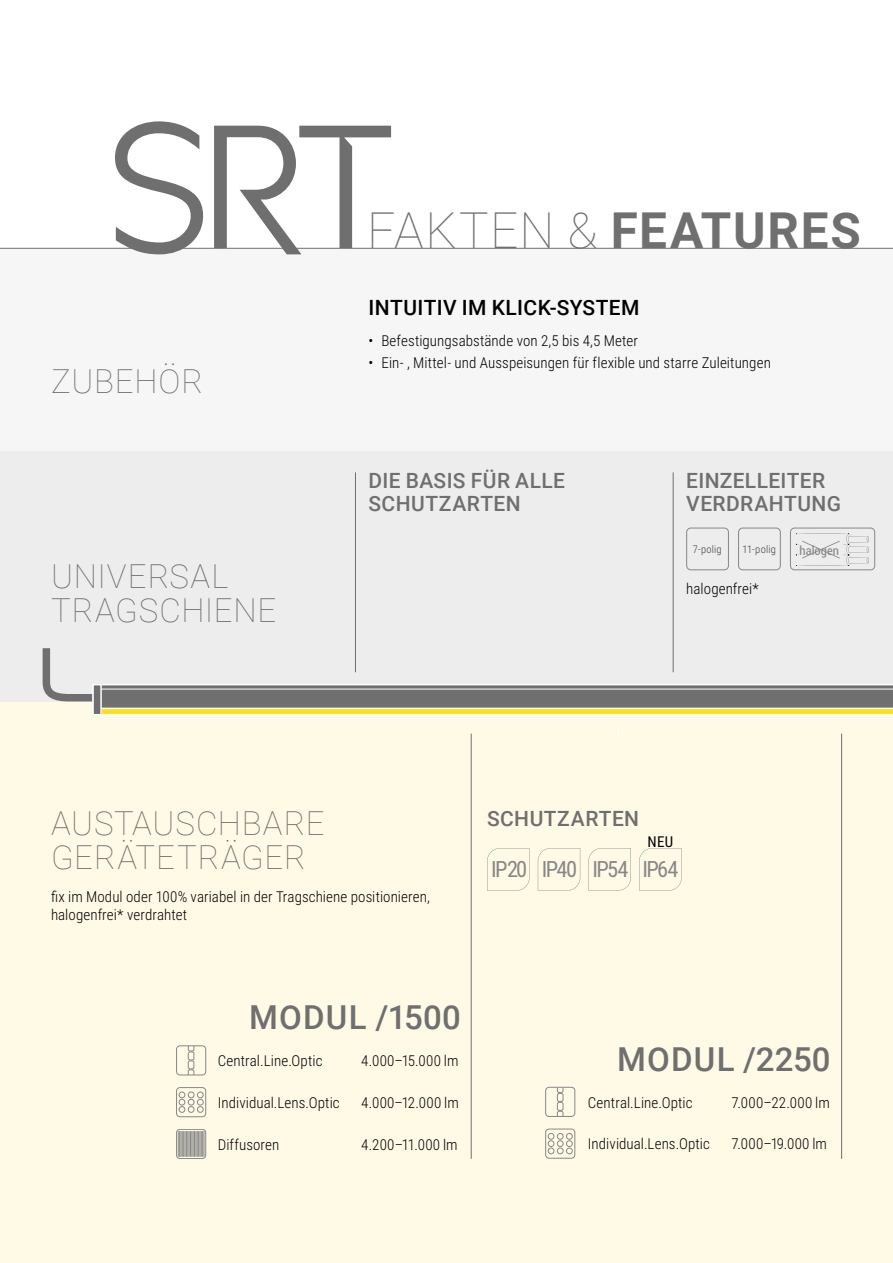
<style>
.page{position:relative;width:893px;height:1263px;background:#fff}
.page>*{position:absolute;margin:0;border:0;box-sizing:border-box;transform-origin:0 0}
.t1{font:700 49.5px "Roboto";letter-spacing:.03em;color:#706f6f}
.t2{font:100 33px/34.5px "Roboto";letter-spacing:.025em;color:#706f6f}
.t3{font:500 33px "Roboto";letter-spacing:.035em;color:#706f6f}
.t4{font:22.5px "Roboto Condensed";letter-spacing:-.065em;color:#878787}
.t5{font:500 21px/22.5px "Roboto";letter-spacing:.02em;color:#706f6f}
.t6{font:500 21px "Roboto";letter-spacing:.015em;color:#000}
.t7{font:300 15px/18px "Roboto Condensed";letter-spacing:.005em;color:#000}
.t8{font:15px "Roboto Condensed";color:#000}
.t9{font:condensed 12.6px "Roboto";color:#878787}
.t10{font:300 10.5px "Roboto Condensed";letter-spacing:.02em;color:#3c3c3b}
.s1{font-weight:100}
</style>
<div class="page">
<div style="left:0;top:702px;width:893px;height:561px;background:#fffae6"></div>
<div style="left:0;top:249px;width:893px;height:212px;background:#f6f6f6"></div>
<div style="left:0;top:451px;width:893px;height:251px;background:#ededed"></div>
<svg style="left:115px;top:121px;width:88px;height:133px"></svg>
<svg style="left:214px;top:126px;width:177px;height:128px"></svg>
<hr style="left:0;top:248px;width:893px;height:1px;background:#706f6f">
<svg style="left:42px;top:641px;width:851px;height:74px"></svg>
<div style="left:93px;top:685px;width:8px;height:30px;background:#706f6f"></div>
<div style="left:92px;top:684px;width:10px;height:31px;border:2px solid #fff"></div>
<hr style="left:355px;top:472px;width:1px;height:200px;background:#706f6f">
<hr style="left:673px;top:472px;width:1px;height:200px;background:#706f6f">
<hr style="left:471px;top:733px;width:1px;height:426px;background:#706f6f">
<hr style="left:841px;top:733px;width:1px;height:426px;background:#706f6f">
<svg style="left:588px;top:848px;width:43px;height:43px"></svg>
<svg style="left:639px;top:848px;width:43px;height:43px"></svg>
<svg style="left:538px;top:848px;width:42px;height:43px"></svg>
<svg style="left:487px;top:848px;width:43px;height:43px"></svg>
<svg style="left:617px;top:728px;width:2px;height:6px"></svg>
<div style="left:176px;top:1045px;width:30px;height:30px;border:1px solid #878787;border-radius:3px"></div>
<div style="left:188px;top:1052px;width:6px;height:8px;border:1px solid #878787;border-radius:2px"></div>
<svg style="left:188px;top:1046px;width:6px;height:5px"></svg>
<div style="left:188px;top:1061px;width:6px;height:8px;border:1px solid #878787;border-radius:2px"></div>
<svg style="left:188px;top:1070px;width:6px;height:5px"></svg>
<div style="left:176px;top:1087px;width:30px;height:30px;border:1px solid #878787;border-radius:3px"></div>
<svg style="left:179px;top:1092px;width:24px;height:20px"></svg>
<svg style="left:178px;top:1131px;width:26px;height:26px"></svg>
<div style="left:176px;top:1129px;width:30px;height:30px;border:1px solid #878787;border-radius:3px"></div>
<div style="left:545px;top:1087px;width:30px;height:30px;border:1px solid #878787;border-radius:3px"></div>
<div style="left:557px;top:1093px;width:6px;height:8px;border:1px solid #878787;border-radius:2px"></div>
<svg style="left:557px;top:1087px;width:6px;height:6px"></svg>
<div style="left:557px;top:1102px;width:6px;height:8px;border:1px solid #878787;border-radius:2px"></div>
<svg style="left:557px;top:1111px;width:6px;height:5px"></svg>
<div style="left:545px;top:1129px;width:30px;height:29px;border:1px solid #878787;border-radius:3px"></div>
<div style="left:566px;top:1140px;width:6px;height:7px;border:1px solid #878787;border-radius:50%"></div>
<div style="left:557px;top:1140px;width:6px;height:7px;border:1px solid #878787;border-radius:50%"></div>
<svg style="left:548px;top:1133px;width:24px;height:6px"></svg>
<div style="left:548px;top:1140px;width:6px;height:7px;border:1px solid #878787;border-radius:50%"></div>
<svg style="left:548px;top:1148px;width:24px;height:6px"></svg>
<div style="left:738px;top:528px;width:43px;height:42px;border:1px solid #878787;border-radius:4px"></div>
<div style="left:686px;top:528px;width:43px;height:42px;border:1px solid #878787;border-radius:4px"></div>
<svg style="left:796px;top:533px;width:73px;height:33px"></svg>
<div style="left:790px;top:528px;width:85px;height:42px;border:1px solid #878787;border-radius:4px"></div>
<h2 class="t2" style="left:51px;top:363px;width:154px">ZUBEHÖR</h2>
<h2 class="t2" style="left:51px;top:557px;width:227px">UNIVERSAL<br>TRAGSCHIENE</h2>
<h1 class="t1" style="left:367px;top:196px;width:495px"><span class="s1">FAKTEN &amp;</span> FEATURES</h1>
<h3 class="t6" style="left:369px;top:293px;width:272px">INTUITIV IM KLICK-SYSTEM</h3>
<p class="t7" style="left:369px;top:331px;width:271px">• Befestigungsabstände von 2,5 bis 4,5 Meter</p>
<p class="t7" style="left:369px;top:353px;width:404px">• Ein- , Mittel- und Ausspeisungen für flexible und starre Zuleitungen</p>
<h3 class="t5" style="left:369px;top:469px;width:198px">DIE BASIS FÜR ALLE<br>SCHUTZARTEN</h3>
<h3 class="t5" style="left:686px;top:469px;width:156px">EINZELLEITER<br>VERDRAHTUNG</h3>
<p class="t10" style="left:693px;top:542px;width:30px">7-polig</p>
<p class="t10" style="left:742px;top:542px;width:35px">11-polig</p>
<p class="t9" style="left:800px;top:541px;width:41px">halogen</p>
<p class="t7" style="left:686px;top:579px;width:74px">halogenfrei*</p>
<h2 class="t2" style="left:51px;top:804px;width:275px">AUSTAUSCHBARE<br>GERÄTETRÄGER</h2>
<p class="t7" style="left:51px;top:887px;width:380px">fix im Modul oder 100% variabel in der Tragschiene positionieren, halogenfrei* verdrahtet</p>
<h3 class="t5" style="left:487px;top:806px;width:154px">SCHUTZARTEN</h3>
<p class="t8" style="left:648px;top:831px;width:27px">NEU</p>
<h3 class="t4" style="left:491px;top:853px;width:189px">IP20 IP40 IP54 IP64</h3>
<h2 class="t3" style="left:249px;top:994px;width:213px">MODUL /1500</h2>
<p class="t7" style="left:218px;top:1051px;width:106px">Central.Line.Optic</p>
<p class="t7" style="left:361px;top:1051px;width:99px">4.000–15.000 lm</p>
<p class="t7" style="left:218px;top:1093px;width:123px">Individual.Lens.Optic</p>
<p class="t7" style="left:361px;top:1093px;width:99px">4.000–12.000 lm</p>
<p class="t7" style="left:218px;top:1135px;width:63px">Diffusoren</p>
<p class="t7" style="left:361px;top:1135px;width:98px">4.200–11.000 lm</p>
<h2 class="t3" style="left:617px;top:1036px;width:215px">MODUL /2250</h2>
<p class="t7" style="left:588px;top:1092px;width:106px">Central.Line.Optic</p>
<p class="t7" style="left:731px;top:1092px;width:100px">7.000–22.000 lm</p>
<p class="t7" style="left:588px;top:1134px;width:124px">Individual.Lens.Optic</p>
<p class="t7" style="left:731px;top:1134px;width:97px">7.000–19.000 lm</p>
</div>
